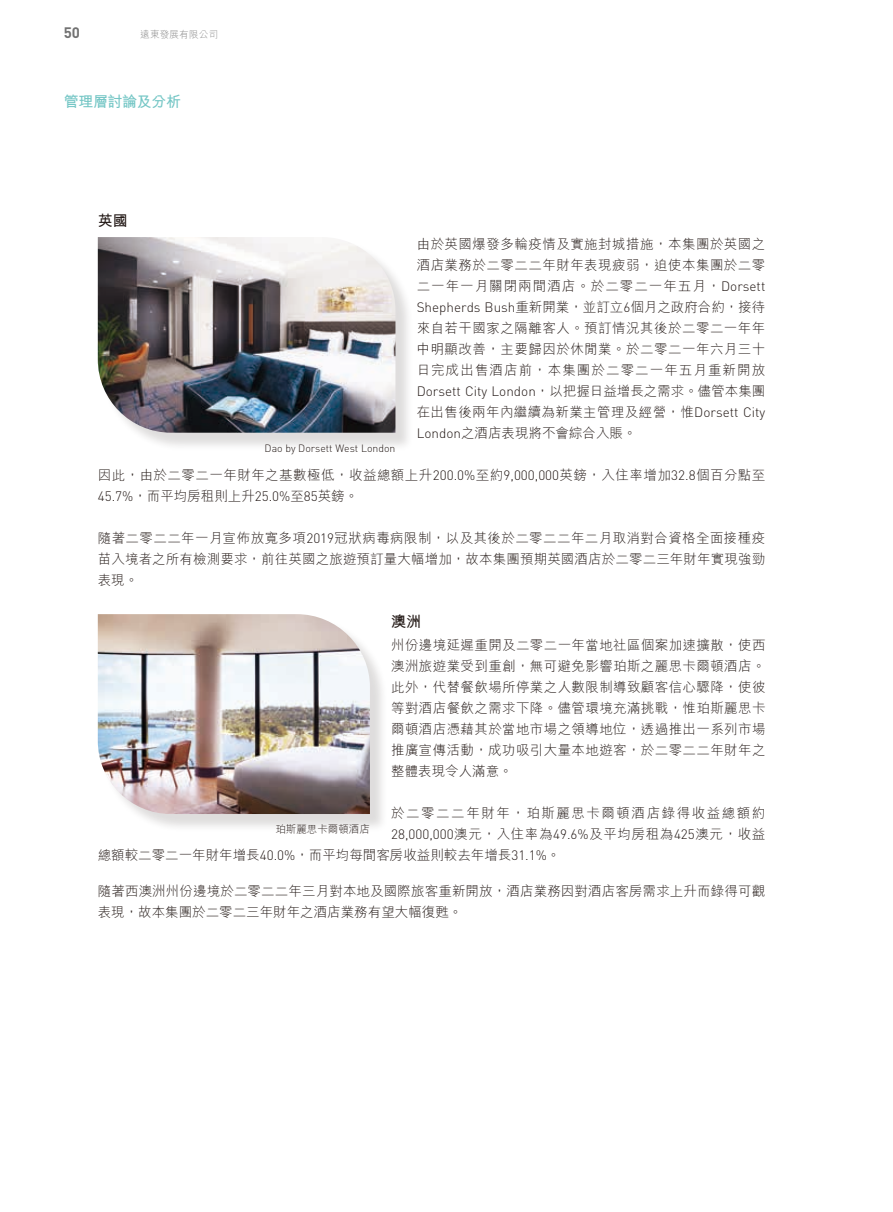
<style>
.page{position:relative;width:893px;height:1212px;background:#fff}
.page>*{position:absolute;margin:0;border:0;box-sizing:border-box;transform-origin:0 0}
.t1{font:700 15px "M Hei HK";letter-spacing:-.025em;color:#74c6c5}
.t2{font:700 15px "M Hei HK";color:#231916}
.t3{font:700 15px "DIN Pro";color:#727272}
.t4{font:300 13.5px/21px "M Hei HK";letter-spacing:.01em;color:#231916;text-align:justify}
.t5{font:300 13.5px/21px "M Hei HK";letter-spacing:.035em;color:#231916}
.t6{font:300 13.5px "DIN";color:#231916}
.t7{font:300 13.5px/21px "M Hei HK";letter-spacing:.03em;color:#231916}
.t8{font:300 13.5px "M Hei HK";letter-spacing:.115em;color:#231916}
.t9{font:300 10.5px "DIN";color:#231916}
.t10{font:300 10.5px "M Hei HK";color:#231916}
.t11{font:300 9.75px "M Hei HK";color:#898989}
.s1{font-family:"DIN"}
.s2{font-family:"M Hei HK"}
</style>
<div class="page">
<div style="left:100px;top:239px;width:314px;height:212px;background:#231916;opacity:.15"></div>
<img style="left:98px;top:237px;width:297px;height:196px">
<div style="left:100px;top:616px;width:288px;height:216px;background:#231916;opacity:.15"></div>
<img style="left:98px;top:614px;width:272px;height:200px">
<p class="t3" style="left:64px;top:23px;width:18px">50</p>
<p class="t11" style="left:140px;top:28px;width:80px">遠東發展有限公司</p>
<p class="t1" style="left:64px;top:91px;width:119px">管理層討論及分析</p>
<p class="t2" style="left:98px;top:210px;width:31px">英國</p>
<p class="t4" style="left:417px;top:233px;width:350px">由於英國爆發多輪疫情及實施封城措施，本集團於英國之酒店業務於二零二二年財年表現疲弱，迫使本集團於二零二一年一月關閉兩間酒店。於二零二一年五月，<span class="s1">Dorsett Shepherds Bush</span>重新開業，並訂立<span class="s1">6</span>個月之政府合約，接待來自若干國家之隔離客人。預訂情況其後於二零二一年年中明顯改善，主要歸因於休閒業。於二零二一年六月三十日完成出售酒店前，本集團於二零二一年五月重新開放</p>
<p class="t6" style="left:417px;top:383px;width:350px">Dorsett City London<span class="s2">，以把握日益增長之需求。儘管本集團</span></p>
<p class="t7" style="left:417px;top:401px;width:350px">在出售後兩年內繼續為新業主管理及經營，惟<span class="s1">Dorsett City<br>London</span>之酒店表現將不會綜合入賬。</p>
<p class="t5" style="left:98px;top:464px;width:669px">因此，由於二零二一年財年之基數極低，收益總額上升<span class="s1">200.0%</span>至約<span class="s1">9,000,000</span>英鎊，入住率增加<span class="s1">32.8</span>個百分點至<br><span class="s1">45.7%</span>，而平均房租則上升<span class="s1">25.0%</span>至<span class="s1">85</span>英鎊。</p>
<p class="t4" style="left:98px;top:527px;width:669px">隨著二零二二年一月宣佈放寬多項<span class="s1">2019</span>冠狀病毒病限制，以及其後於二零二二年二月取消對合資格全面接種疫苗入境者之所有檢測要求，前往英國之旅遊預訂量大幅增加，故本集團預期英國酒店於二零二三年財年實現強勁表現。</p>
<p class="t2" style="left:391px;top:610px;width:31px">澳洲</p>
<p class="t4" style="left:391px;top:634px;width:376px">州份邊境延遲重開及二零二一年當地社區個案加速擴散，使西澳洲旅遊業受到重創，無可避免影響珀斯之麗思卡爾頓酒店。此外，代替餐飲場所停業之人數限制導致顧客信心驟降，使彼等對酒店餐飲之需求下降。儘管環境充滿挑戰，惟珀斯麗思卡爾頓酒店憑藉其於當地市場之領導地位，透過推出一系列市場推廣宣傳活動，成功吸引大量本地遊客，於二零二二年財年之整體表現令人滿意。</p>
<p class="t8" style="left:391px;top:803px;width:376px">於二零二二年財年，珀斯麗思卡爾頓酒店錄得收益總額約</p>
<p class="t6" style="left:391px;top:825px;width:376px">28,000,000<span class="s2">澳元，入住率為</span>49.6%<span class="s2">及平均房租為</span>425<span class="s2">澳元，收益</span></p>
<p class="t4" style="left:98px;top:844px;width:464px">總額較二零二一年財年增長<span class="s1">40.0%</span>，而平均每間客房收益則較去年增長<span class="s1">31.1%</span>。</p>
<p class="t4" style="left:98px;top:880px;width:669px">隨著西澳洲州份邊境於二零二二年三月對本地及國際旅客重新開放，酒店業務因對酒店客房需求上升而錄得可觀表現，故本集團於二零二三年財年之酒店業務有望大幅復甦。</p>
<p class="t9" style="left:265px;top:442px;width:132px">Dao by Dorsett West London</p>
<p class="t10" style="left:275px;top:822px;width:96px">珀斯麗思卡爾頓酒店</p>
</div>
